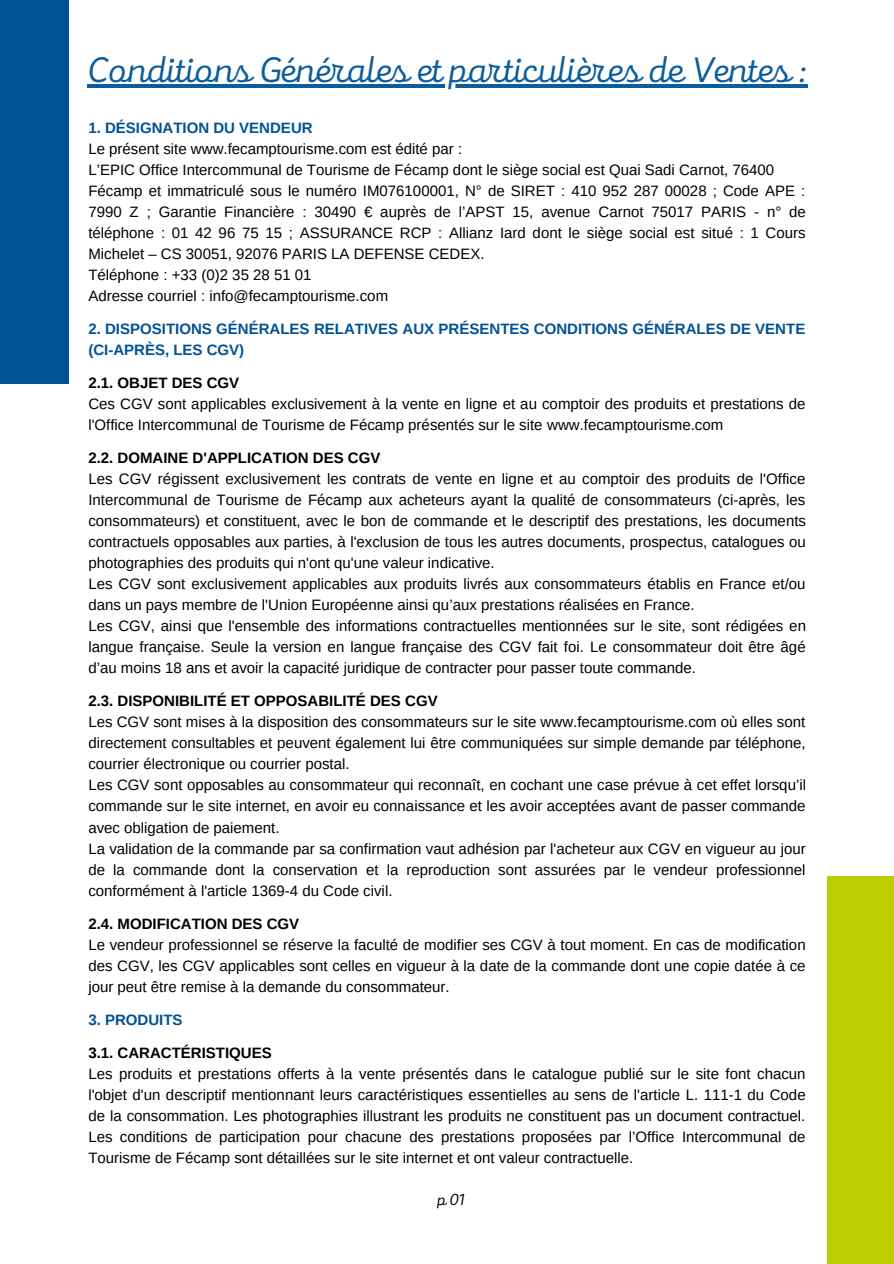
<style>
.page{position:relative;width:894px;height:1264px;background:#fff}
.page>*{position:absolute;margin:0;border:0;box-sizing:border-box;transform-origin:0 0}
.t1{font:36.75px "Mixa";color:#0c5d9b}
.t2{font:16.5px "Mixa";color:#000}
.t3{font:15px/21px "Arimo";color:#000;text-align:justify}
.t4{font:700 15px "Arimo";color:#000}
.t5{font:700 15px/21px "Arimo";color:#005294}
</style>
<div class="page">
<hr style="left:87px;top:84px;width:720px;height:4px;background:#0c5d9b">
<div style="left:827px;top:876px;width:66px;height:387px;background:#bace00"></div>
<div style="left:0;top:0;width:68px;height:384px;background:#005294"></div>
<p class="t1" style="left:87px;top:45px;width:721px">Conditions Générales et particulières de Ventes :</p>
<p class="t5" style="left:88px;top:117px;width:226px">1. DÉSIGNATION DU VENDEUR</p>
<p class="t3" style="left:88px;top:138px;width:375px">Le présent site www.fecamptourisme.com est édité par :</p>
<p class="t3" style="left:88px;top:159px;width:687px">L’EPIC Office Intercommunal de Tourisme de Fécamp dont le siège social est Quai Sadi Carnot, 76400</p>
<p class="t3" style="left:88px;top:180px;width:719px">Fécamp et immatriculé sous le numéro IM076100001, N° de SIRET : 410 952 287 00028 ; Code APE :<br>7990 Z ; Garantie Financière : 30490 € auprès de l’APST 15, avenue Carnot 75017 PARIS - n° de téléphone : 01 42 96 75 15 ; ASSURANCE RCP : Allianz Iard dont le siège social est situé : 1 Cours Michelet – CS 30051, 92076 PARIS LA DEFENSE CEDEX.</p>
<p class="t3" style="left:88px;top:264px;width:225px">Téléphone : +33 (0)2 35 28 51 01</p>
<p class="t3" style="left:88px;top:285px;width:301px">Adresse courriel : info@fecamptourisme.com</p>
<p class="t5" style="left:88px;top:318px;width:718px">2. DISPOSITIONS GÉNÉRALES RELATIVES AUX PRÉSENTES CONDITIONS GÉNÉRALES DE VENTE (CI-APRÈS, LES CGV)</p>
<p class="t4" style="left:88px;top:374px;width:152px">2.1. OBJET DES CGV</p>
<p class="t3" style="left:88px;top:393px;width:718px">Ces CGV sont applicables exclusivement à la vente en ligne et au comptoir des produits et prestations de l'Office Intercommunal de Tourisme de Fécamp présentés sur le site www.fecamptourisme.com</p>
<p class="t4" style="left:88px;top:449px;width:293px">2.2. DOMAINE D'APPLICATION DES CGV</p>
<p class="t3" style="left:88px;top:468px;width:719px">Les CGV régissent exclusivement les contrats de vente en ligne et au comptoir des produits de l'Office Intercommunal de Tourisme de Fécamp aux acheteurs ayant la qualité de consommateurs (ci-après, les consommateurs) et constituent, avec le bon de commande et le descriptif des prestations, les documents contractuels opposables aux parties, à l'exclusion de tous les autres documents, prospectus, catalogues ou photographies des produits qui n'ont qu'une valeur indicative.</p>
<p class="t3" style="left:88px;top:573px;width:718px">Les CGV sont exclusivement applicables aux produits livrés aux consommateurs établis en France et/ou dans un pays membre de l'Union Européenne ainsi qu’aux prestations réalisées en France.</p>
<p class="t3" style="left:88px;top:615px;width:719px">Les CGV, ainsi que l'ensemble des informations contractuelles mentionnées sur le site, sont rédigées en langue française. Seule la version en langue française des CGV fait foi. Le consommateur doit être âgé d’au moins 18 ans et avoir la capacité juridique de contracter pour passer toute commande.</p>
<p class="t4" style="left:88px;top:692px;width:351px">2.3. DISPONIBILITÉ ET OPPOSABILITÉ DES CGV</p>
<p class="t3" style="left:88px;top:711px;width:718px">Les CGV sont mises à la disposition des consommateurs sur le site www.fecamptourisme.com où elles sont directement consultables et peuvent également lui être communiquées sur simple demande par téléphone, courrier électronique ou courrier postal.</p>
<p class="t3" style="left:88px;top:774px;width:719px">Les CGV sont opposables au consommateur qui reconnaît, en cochant une case prévue à cet effet lorsqu’il commande sur le site internet, en avoir eu connaissance et les avoir acceptées avant de passer commande avec obligation de paiement.</p>
<p class="t3" style="left:88px;top:837px;width:718px">La validation de la commande par sa confirmation vaut adhésion par l'acheteur aux CGV en vigueur au jour de la commande dont la conservation et la reproduction sont assurées par le vendeur professionnel conformément à l'article 1369-4 du Code civil.</p>
<p class="t4" style="left:88px;top:915px;width:212px">2.4. MODIFICATION DES CGV</p>
<p class="t3" style="left:88px;top:934px;width:718px">Le vendeur professionnel se réserve la faculté de modifier ses CGV à tout moment. En cas de modification des CGV, les CGV applicables sont celles en vigueur à la date de la commande dont une copie datée à ce jour peut être remise à la demande du consommateur.</p>
<p class="t5" style="left:88px;top:1009px;width:96px">3. PRODUITS</p>
<p class="t4" style="left:88px;top:1044px;width:185px">3.1. CARACTÉRISTIQUES</p>
<p class="t3" style="left:88px;top:1063px;width:718px">Les produits et prestations offerts à la vente présentés dans le catalogue publié sur le site font chacun l'objet d'un descriptif mentionnant leurs caractéristiques essentielles au sens de l'article L. 111-1 du Code de la consommation. Les photographies illustrant les produits ne constituent pas un document contractuel.<br>Les conditions de participation pour chacune des prestations proposées par l’Office Intercommunal de Tourisme de Fécamp sont détaillées sur le site internet et ont valeur contractuelle.</p>
<p class="t2" style="left:437px;top:1188px;width:28px">p01</p>
</div>
